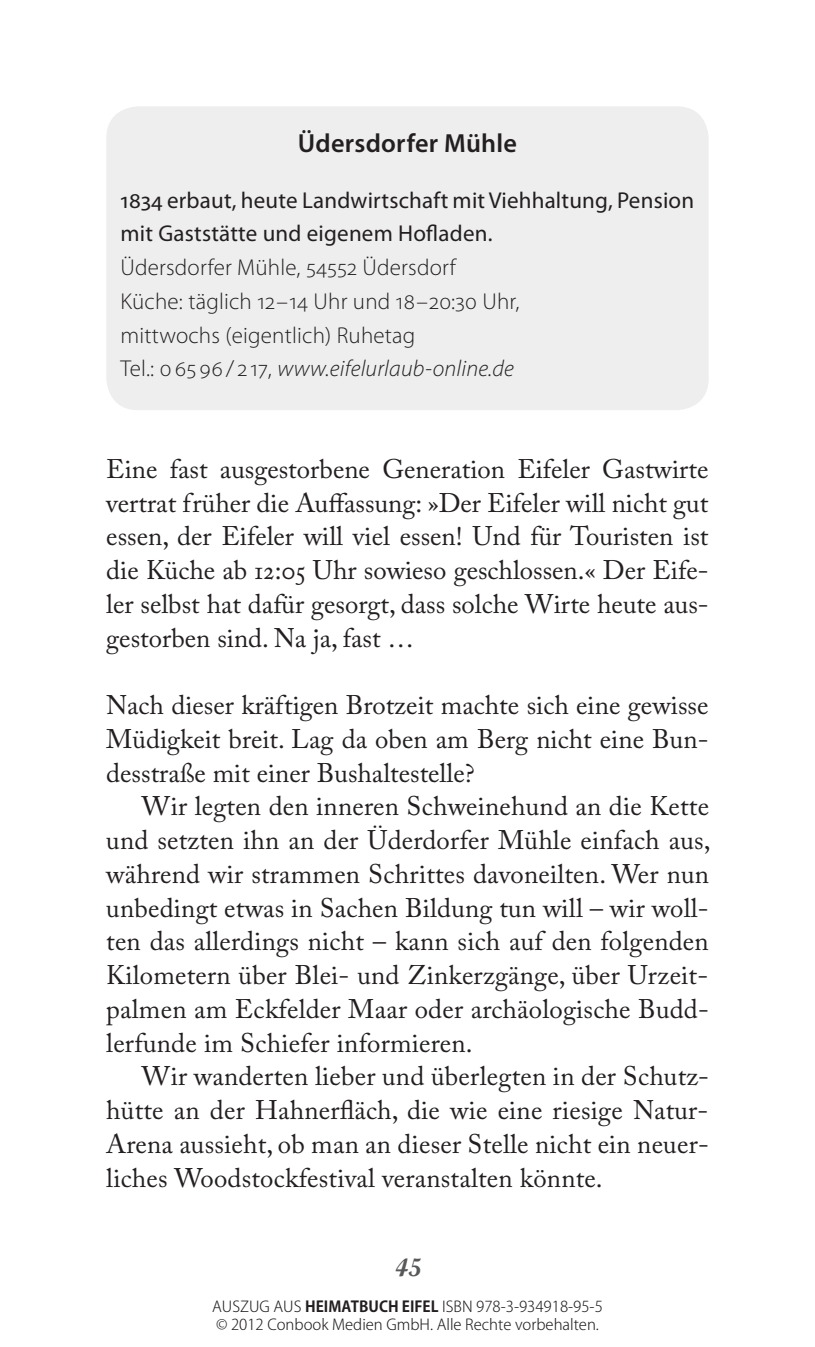
<style>
.page{position:relative;width:815px;height:1347px;background:#fff}
.page>*{position:absolute;margin:0;border:0;box-sizing:border-box;transform-origin:0 0}
.t1{font:26.75px/33.8px "Adobe Caslon Pro";color:#231f20;text-align:justify}
.t2{font:600 26.25px "Myriad Pro";letter-spacing:.01em;color:#231f20}
.t3{font:25px "Script Bold";color:#57585a}
.t4{font:300 23px/33.8px "Myriad Pro";letter-spacing:.01em;color:#231f20}
.t5{font:23px/33.8px "Myriad Pro";letter-spacing:.01em;color:#231f20}
.t6{font:300 15px/18px "Koz Go Pro";color:#231f20}
.s1{font-style:italic}
.s2{font-weight:700}
</style>
<div class="page">
<div style="left:106px;top:106px;width:603px;height:304px;background:#eeeeef;border-radius:32px"></div>
<p class="t2" style="left:298px;top:126px;width:221px">Üdersdorfer Mühle</p>
<p class="t5" style="left:120px;top:183px;width:575px">1834 erbaut, heute Landwirtschaft mit Viehhaltung, Pension mit Gaststätte und eigenem Hofladen.</p>
<p class="t4" style="left:120px;top:250px;width:401px">Üdersdorfer Mühle, 54552 Üdersdorf Küche: täglich 12 – 14 Uhr und 18 – 20:30 Uhr, mittwochs (eigentlich) Ruhetag<br>Tel.: 0 65 96 / 2 17, <span class="s1">www.eifelurlaub-online.de</span></p>
<p class="t1" style="left:106px;top:451px;width:604px">Eine fast ausgestorbene Generation Eifeler Gastwirte vertrat früher die Auffassung: »Der Eifeler will nicht gut essen, der Eifeler will viel essen! Und für Touristen ist die Küche ab 12:05 Uhr sowieso geschlossen.« Der Eife&shy;ler selbst hat dafür gesorgt, dass solche Wirte heute aus&shy;gestorben sind. Na ja, fast …</p>
<p class="t1" style="left:106px;top:688px;width:604px">Nach dieser kräftigen Brotzeit machte sich eine gewisse Müdigkeit breit. Lag da oben am Berg nicht eine Bun&shy;desstraße mit einer Bushaltestelle?</p>
<p class="t1" style="left:106px;top:789px;width:606px;text-indent:35px">Wir legten den inneren Schweinehund an die Kette und setzten ihn an der Üderdorfer Mühle einfach aus, während wir strammen Schrittes davoneilten. Wer nun unbedingt etwas in Sachen Bildung tun will – wir woll&shy;ten das allerdings nicht – kann sich auf den folgenden Kilometern über Blei- und Zinkerzgänge, über Urzeit&shy;palmen am Eckfelder Maar oder archäologische Budd&shy;lerfunde im Schiefer informieren.</p>
<p class="t1" style="left:106px;top:1059px;width:604px;text-indent:35px">Wir wanderten lieber und überlegten in der Schutz&shy;hütte an der Hahnerfläch, die wie eine riesige Natur-Arena aussieht, ob man an dieser Stelle nicht ein neuer&shy;liches Woodstockfestival veranstalten könnte.</p>
<p class="t3" style="left:395px;top:1252px;width:28px">45</p>
<p class="t6" style="left:212px;top:1297px;width:392px">AUSZUG AUS <span class="s2">HEIMATBUCH EIFEL</span> ISBN 978-3-934918-95-5 © 2012 Conbook Medien GmbH. Alle Rechte vorbehalten.</p>
</div>
